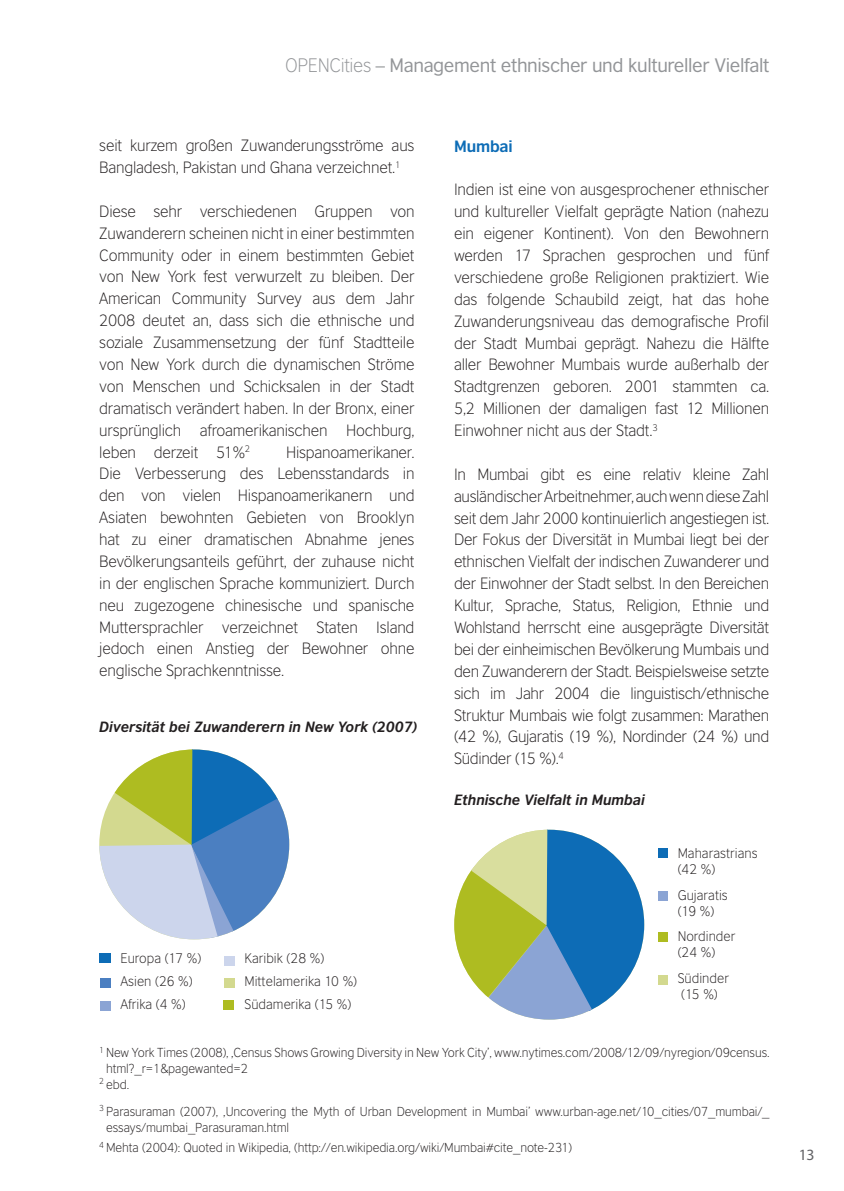
<style>
.page{position:relative;width:844px;height:1191px;background:#fff}
.page>*{position:absolute;margin:0;border:0;box-sizing:border-box;transform-origin:0 0}
.t1{font:18.38px "British Council Sans";letter-spacing:-.02em;color:#939598}
.t2{font:15.75px "Myriad Pro";color:#636366}
.t3{font:300 15.4px/21.9px "British Council Sans";letter-spacing:-.015em;color:#231f20;text-align:justify}
.t4{font:700 15.4px "British Council Sans";letter-spacing:-.01em;color:#0d6cb6}
.t5{font:italic 700 14px "British Council Sans";color:#231f20}
.t6{font:300 13.12px/23.3px "British Council Sans";color:#231f20}
.t7{font:300 12.25px/15.8px "British Council Sans";letter-spacing:-.01em;color:#231f20}
.s1{font-weight:300}
.s2{font-size:13.12px}
</style>
<div class="page">
<svg style="left:99px;top:749px;width:190px;height:190px"></svg>
<div style="left:99px;top:953px;width:12px;height:10px;background:#0d6cb6"></div>
<div style="left:100px;top:977px;width:11px;height:10px;background:#4b7fc1"></div>
<div style="left:100px;top:1001px;width:11px;height:10px;background:#8ba4d4"></div>
<div style="left:224px;top:955px;width:11px;height:10px;background:#ccd5ec"></div>
<div style="left:224px;top:977px;width:11px;height:10px;background:#d3d98f"></div>
<div style="left:223px;top:1000px;width:11px;height:10px;background:#aebc21"></div>
<div style="left:657px;top:848px;width:10px;height:10px;background:#0d6cb6"></div>
<div style="left:657px;top:891px;width:10px;height:9px;background:#8ba4d4"></div>
<div style="left:657px;top:931px;width:10px;height:10px;background:#aebc21"></div>
<div style="left:657px;top:974px;width:10px;height:10px;background:#d3d98f"></div>
<svg style="left:454px;top:829px;width:190px;height:190px"></svg>
<p class="t1" style="left:285px;top:54px;width:486px"><span class="s1">OPENCities</span> – Management ethnischer und kultureller Vielfalt</p>
<p class="t3" style="left:99px;top:135px;width:317px">seit kurzem großen Zuwanderungsströme aus<br>Bangladesh, Pakistan und Ghana verzeichnet.<sup>1</sup></p>
<p class="t3" style="left:99px;top:200px;width:317px">Diese sehr verschiedenen Gruppen von Zuwanderern scheinen nicht in einer bestimmten Community oder in einem bestimmten Gebiet von New York fest verwurzelt zu bleiben. Der American Community Survey aus dem Jahr 2008 deutet an, dass sich die ethnische und soziale Zusammensetzung der fünf Stadtteile von New York durch die dynamischen Ströme von Menschen und Schicksalen in der Stadt dramatisch verändert haben. In der Bronx, einer ursprünglich afroamerikanischen Hochburg, leben derzeit 51%<sup>2</sup></p>
<p class="t3" style="left:99px;top:441px;width:317px;text-indent:187px">Hispanoamerikaner.<br>Die Verbesserung des Lebensstandards in den von vielen Hispanoamerikanern und Asiaten bewohnten Gebieten von Brooklyn hat zu einer dramatischen Abnahme jenes Bevölkerungsanteils geführt, der zuhause nicht in der englischen Sprache kommuniziert. Durch neu zugezogene chinesische und spanische Muttersprachler verzeichnet Staten Island jedoch einen Anstieg der Bewohner ohne englische Sprachkenntnisse.</p>
<p class="t5" style="left:99px;top:718px;width:319px">Diversität bei Zuwanderern in New York (2007)</p>
<p class="t6" style="left:120px;top:946px;width:82px">Europa (17 %)<br>Asien (26 %)<br>Afrika (4 %)</p>
<p class="t6" style="left:244px;top:946px;width:114px">Karibik (28 %)<br>Mittelamerika 10 %)<br>Südamerika (15 %)</p>
<p class="t4" style="left:454px;top:136px;width:60px">Mumbai</p>
<p class="t3" style="left:454px;top:179px;width:317px">Indien ist eine von ausgesprochener ethnischer und kultureller Vielfalt geprägte Nation (nahezu ein eigener Kontinent). Von den Bewohnern werden 17 Sprachen gesprochen und fünf verschiedene große Religionen praktiziert. Wie das folgende Schaubild zeigt, hat das hohe Zuwanderungsniveau das demografische Profil der Stadt Mumbai geprägt. Nahezu die Hälfte aller Bewohner Mumbais wurde außerhalb der Stadtgrenzen geboren. 2001 stammten ca.<br>5,2 Millionen der damaligen fast 12 Millionen Einwohner nicht aus der Stadt.<sup>3</sup></p>
<p class="t3" style="left:454px;top:463px;width:317px">In Mumbai gibt es eine relativ kleine Zahl ausländischer Arbeitnehmer, auch wenn diese Zahl seit dem Jahr 2000 kontinuierlich angestiegen ist.<br>Der Fokus der Diversität in Mumbai liegt bei der ethnischen Vielfalt der indischen Zuwanderer und der Einwohner der Stadt selbst. In den Bereichen Kultur, Sprache, Status, Religion, Ethnie und Wohlstand herrscht eine ausgeprägte Diversität bei der einheimischen Bevölkerung Mumbais und den Zuwanderern der Stadt. Beispielsweise setzte sich im Jahr 2004 die linguistisch/ethnische Struktur Mumbais wie folgt zusammen: Marathen (42 %), Gujaratis (19 %), Nordinder (24 %) und Südinder (15 %).<sup>4</sup></p>
<p class="t5" style="left:454px;top:791px;width:192px">Ethnische Vielfalt in Mumbai</p>
<p class="t6" style="left:677px;top:845px;width:81px;line-height:15.8px">Maharastrians (42 %)</p>
<p class="t6" style="left:677px;top:887px;width:52px;line-height:15.8px">Gujaratis (19 %)</p>
<p class="t6" style="left:677px;top:928px;width:59px;line-height:15.8px">Nordinder (24 %)</p>
<p class="t6" style="left:677px;top:970px;width:53px;line-height:15.8px">Südinder (15 %)</p>
<p class="t7" style="left:99px;top:1045px;width:671px"><sup>1</sup> New York Times (2008), <span class="s2">‚</span>Census Shows Growing Diversity in New York City’, www.nytimes.com/2008/12/09/nyregion/09census.</p>
<p class="t7" style="left:106px;top:1060px;width:143px">html?_r=1&amp;pagewanted=2</p>
<p class="t7" style="left:99px;top:1076px;width:31px"><sup>2</sup> ebd.</p>
<p class="t7" style="left:106px;top:1103px;width:664px;text-indent:-7px"><sup>3</sup> Parasuraman (2007), <span class="s2">‚</span>Uncovering the Myth of Urban Development in Mumbai’ www.urban-age.net/10_cities/07_mumbai/_ essays/mumbai_Parasuraman.html</p>
<p class="t7" style="left:99px;top:1139px;width:474px"><sup>4</sup> Mehta (2004): Quoted in Wikipedia, (http://en.wikipedia.org/wiki/Mumbai#cite_note-231)</p>
<p class="t2" style="left:798px;top:1144px;width:17px">13</p>
</div>
